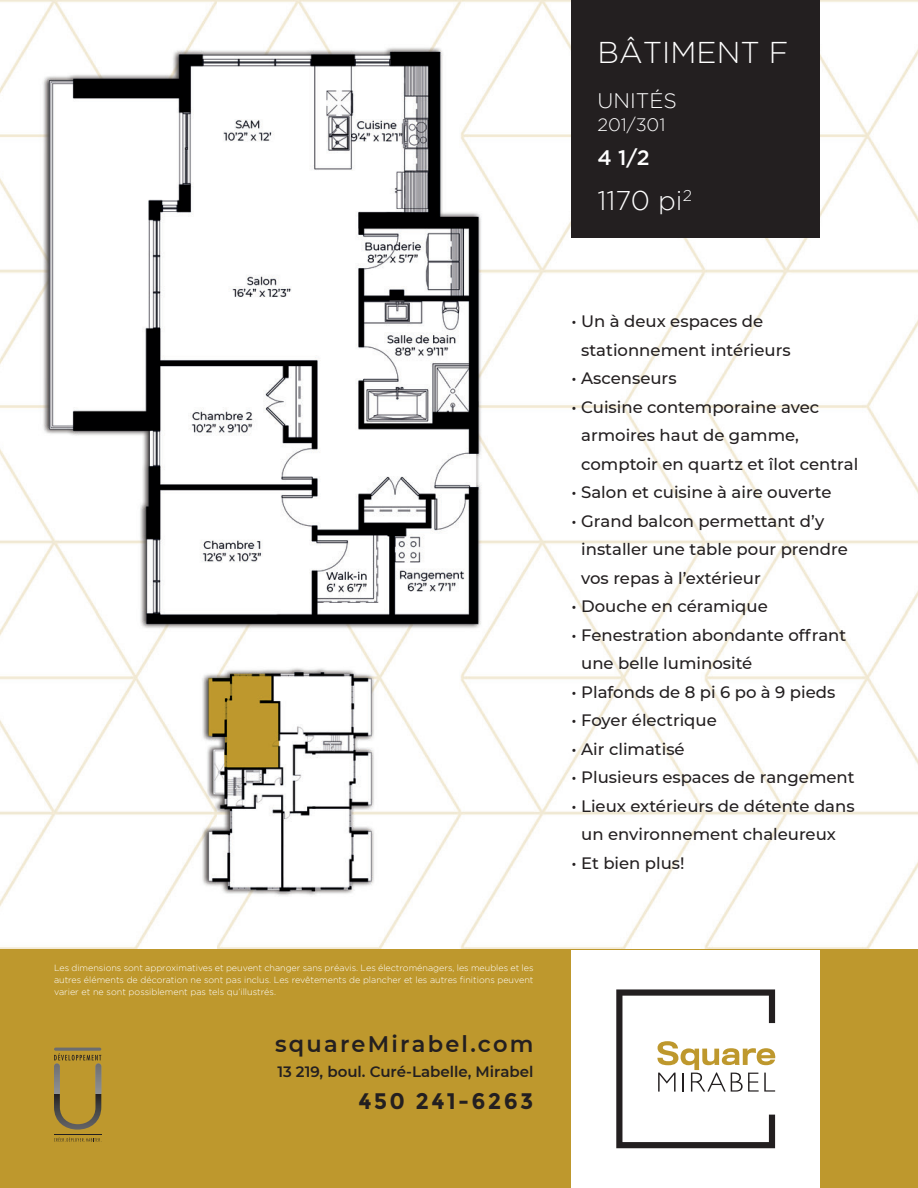
<style>
.page{position:relative;width:918px;height:1188px;background:#fff}
.page>*{position:absolute;margin:0;border:0;box-sizing:border-box;transform-origin:0 0}
.t1{font:300 30px "Gotham";color:#fff}
.t2{font:300 27px "Gotham";color:#fff}
.t3{font:600 22.5px "Montserrat";letter-spacing:.1em;color:#231f20}
.t4{font:700 22.5px "Montserrat";letter-spacing:.1em;color:#231f20}
.t5{font:300 21px "Gotham";color:#fff}
.t6{font:500 21px "Gotham";color:#fff}
.t7{font:300 18px "Gotham";color:#fff}
.t8{font:500 16.5px/28.5px "Montserrat";color:#231f20}
.t9{font:600 15px "Montserrat";color:#231f20}
.t10{font:300 9px/12px "Gotham";color:#fff;text-align:justify}
</style>
<div class="page">
<img style="left:0;top:0;width:918px;height:949px">
<div style="left:0;top:949px;width:918px;height:239px;background:#be982d"></div>
<div style="left:572px;top:950px;width:248px;height:238px;background:#fff"></div>
<div style="left:572px;top:0;width:248px;height:238px;background:#231f20"></div>
<hr style="left:54px;top:1048px;width:47px;height:3px;background:#6c6d70;border-radius:2px">
<svg style="left:54px;top:1137px;width:48px;height:5px"></svg>
<hr style="left:54px;top:1134px;width:47px;height:1px;background:#231f20">
<svg style="left:54px;top:1053px;width:47px;height:77px"></svg>
<svg style="left:616px;top:989px;width:159px;height:159px"></svg>
<p class="t1" style="left:598px;top:36px;width:192px">BÂTIMENT F</p>
<p class="t5" style="left:598px;top:89px;width:81px">UNITÉS</p>
<p class="t7" style="left:598px;top:114px;width:69px">201/301</p>
<p class="t6" style="left:598px;top:146px;width:54px">4 1/2</p>
<p class="t2" style="left:598px;top:186px;width:96px">1170 pi<sup>2</sup></p>
<p class="t10" style="left:54px;top:962px;width:481px">Les dimensions sont approximatives et peuvent changer sans préavis. Les électroménagers, les meubles et les autres éléments de décoration ne sont pas inclus. Les revêtements de plancher et les autres finitions peuvent varier et ne sont possiblement pas tels qu’illustrés.</p>
<p class="t3" style="left:275px;top:1028px;width:260px">squareMirabel.com</p>
<p class="t9" style="left:277px;top:1061px;width:258px">13 219, boul. Curé-Labelle, Mirabel</p>
<p class="t4" style="left:358px;top:1087px;width:177px">450 241-6263</p>
<p class="t8" style="left:581px;top:306px;width:211px;text-indent:-10px">• Un à deux espaces de stationnement intérieurs</p>
<p class="t8" style="left:572px;top:363px;width:107px">• Ascenseurs</p>
<p class="t8" style="left:581px;top:392px;width:279px;text-indent:-10px">• Cuisine contemporaine avec armoires haut de gamme, comptoir en quartz et îlot central</p>
<p class="t8" style="left:572px;top:477px;width:261px">• Salon et cuisine à aire ouverte</p>
<p class="t8" style="left:581px;top:506px;width:268px;text-indent:-10px">• Grand balcon permettant d’y installer une table pour prendre vos repas à l’extérieur</p>
<p class="t8" style="left:572px;top:591px;width:198px">• Douche en céramique</p>
<p class="t8" style="left:581px;top:620px;width:267px;text-indent:-10px">• Fenestration abondante offrant une belle luminosité</p>
<p class="t8" style="left:572px;top:677px;width:265px">• Plafonds de 8 pi 6 po à 9 pieds</p>
<p class="t8" style="left:572px;top:705px;width:147px">• Foyer électrique</p>
<p class="t8" style="left:572px;top:734px;width:115px">• Air climatisé</p>
<p class="t8" style="left:572px;top:762px;width:285px">• Plusieurs espaces de rangement</p>
<p class="t8" style="left:572px;top:791px;width:285px;text-align:center">• Lieux extérieurs de détente dans un environnement chaleureux</p>
<p class="t8" style="left:572px;top:848px;width:115px">• Et bien plus!</p>
</div>
